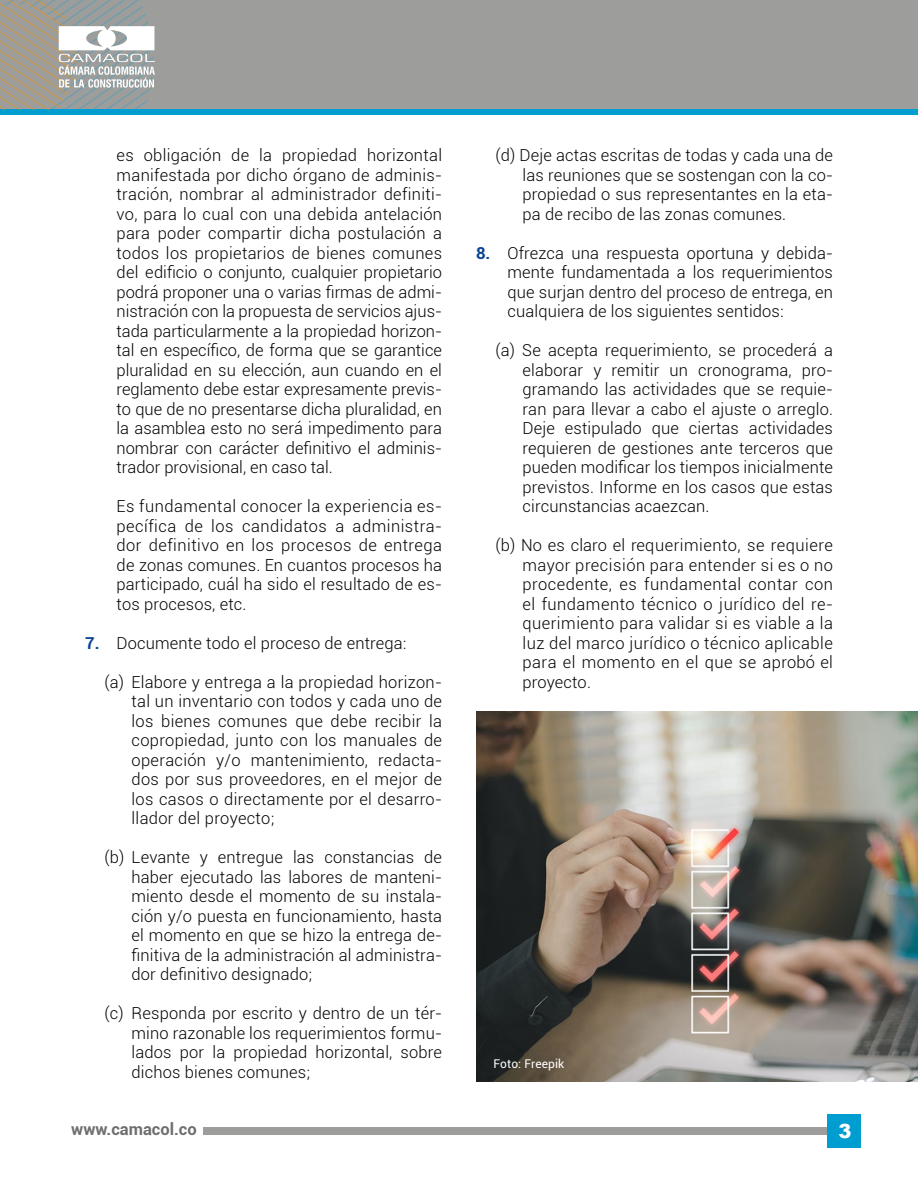
<style>
.page{position:relative;width:918px;height:1188px;background:#fff}
.page>*{position:absolute;margin:0;border:0;box-sizing:border-box;transform-origin:0 0}
.t1{font:900 19.5px "Arial";color:#fff}
.t2{font:300 16.5px/19.5px "Roboto";letter-spacing:.01em;color:#000;text-align:justify}
.t3{font:700 16.5px "Roboto";color:#706f6f}
.t4{font:12px "Roboto";letter-spacing:.01em;color:#fff}
.s1{font-weight:700;color:#0a4495}
</style>
<div class="page">
<div style="left:203px;top:1127px;width:657px;height:7px;background:#9d9d9c"></div>
<div style="left:828px;top:1114px;width:33px;height:33px;background:#009dd1"></div>
<div style="left:0;top:0;width:918px;height:109px;background:#9d9d9c"></div>
<div style="left:0;top:109px;width:918px;height:6px;background:#009dd1"></div>
<img style="left:477px;top:711px;width:441px;height:371px">
<svg style="left:0;top:0;width:155px;height:110px"></svg>
<p class="t2" style="left:117px;top:145px;width:327px">es obligación de la propiedad horizontal manifestada por dicho órgano de adminis&shy;tración, nombrar al administrador definiti&shy;vo, para lo cual con una debida antelación para poder compartir dicha postulación a todos los propietarios de bienes comunes del edificio o conjunto, cualquier propietario podrá proponer una o varias firmas de admi&shy;nistración con la propuesta de servicios ajus&shy;tada particularmente a la propiedad horizon&shy;tal en específico, de forma que se garantice pluralidad en su elección, aun cuando en el reglamento debe estar expresamente previs&shy;to que de no presentarse dicha pluralidad, en la asamblea esto no será impedimento para nombrar con carácter definitivo el adminis&shy;trador provisional, en caso tal.</p>
<p class="t2" style="left:117px;top:496px;width:327px">Es fundamental conocer la experiencia es&shy;pecífica de los candidatos a administra&shy;dor definitivo en los procesos de entrega de zonas comunes. En cuantos procesos ha participado, cuál ha sido el resultado de es&shy;tos procesos, etc.</p>
<p class="t2" style="left:85px;top:633px;width:323px"><span class="s1">7.</span> Documente todo el proceso de entrega:</p>
<p class="t2" style="left:132px;top:672px;width:312px;text-indent:-27px">(a) Elabore y entrega a la propiedad horizon&shy;tal un inventario con todos y cada uno de los bienes comunes que debe recibir la copropiedad, junto con los manuales de operación y/o mantenimiento, redacta&shy;dos por sus proveedores, en el mejor de los casos o directamente por el desarro&shy;llador del proyecto;</p>
<p class="t2" style="left:132px;top:847px;width:312px;text-indent:-27px">(b) Levante y entregue las constancias de haber ejecutado las labores de manteni&shy;miento desde el momento de su instala&shy;ción y/o puesta en funcionamiento, hasta el momento en que se hizo la entrega de&shy;finitiva de la administración al administra&shy;dor definitivo designado;</p>
<p class="t2" style="left:132px;top:1003px;width:312px;text-indent:-27px">(c) Responda por escrito y dentro de un tér&shy;mino razonable los requerimientos formu&shy;lados por la propiedad horizontal, sobre dichos bienes comunes;</p>
<p class="t2" style="left:523px;top:145px;width:312px;text-indent:-27px">(d) Deje actas escritas de todas y cada una de las reuniones que se sostengan con la co&shy;propiedad o sus representantes en la eta&shy;pa de recibo de las zonas comunes.</p>
<p class="t2" style="left:508px;top:243px;width:327px;text-indent:-31px"><span class="s1">8.</span> Ofrezca una respuesta oportuna y debida&shy;mente fundamentada a los requerimientos que surjan dentro del proceso de entrega, en cualquiera de los siguientes sentidos:</p>
<p class="t2" style="left:523px;top:340px;width:312px;text-indent:-27px">(a) Se acepta requerimiento, se procederá a elaborar y remitir un cronograma, pro&shy;gramando las actividades que se requie&shy;ran para llevar a cabo el ajuste o arreglo.<br>Deje estipulado que ciertas actividades requieren de gestiones ante terceros que pueden modificar los tiempos inicialmente previstos. Informe en los casos que estas circunstancias acaezcan.</p>
<p class="t2" style="left:523px;top:535px;width:312px;text-indent:-27px">(b) No es claro el requerimiento, se requiere mayor precisión para entender si es o no procedente, es fundamental contar con el fundamento técnico o jurídico del re&shy;querimiento para validar si es viable a la luz del marco jurídico o técnico aplicable para el momento en el que se aprobó el proyecto.</p>
<p class="t4" style="left:494px;top:1055px;width:72px">Foto: Freepik</p>
<p class="t3" style="left:71px;top:1118px;width:127px">www.camacol.co</p>
<p class="t1" style="left:838px;top:1116px;width:15px">3</p>
</div>
